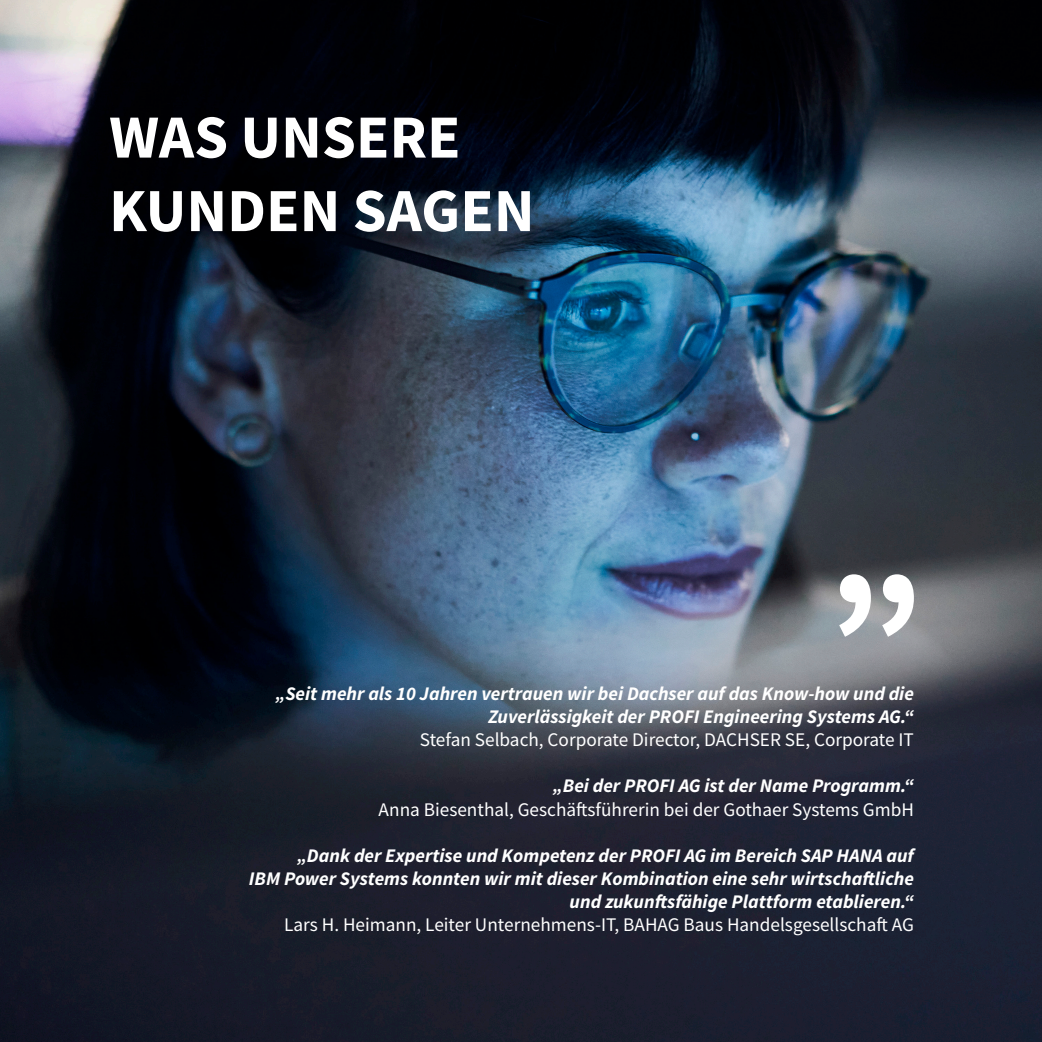
<style>
.page{position:relative;width:1042px;height:1042px;background:#fff}
.page>*{position:absolute;margin:0;border:0;box-sizing:border-box;transform-origin:0 0}
.t1{font:700 61.25px/73.5px "Source Sans Pro";color:#fff}
.t2{font:italic 700 19.25px "Source Sans Pro";color:#fff}
.t3{font:19.25px "Source Sans Pro";color:#fff}
</style>
<div class="page">
<img style="left:0;top:0;width:1042px;height:1042px">
<svg style="left:839px;top:574px;width:75px;height:63px"></svg>
<p class="t1" style="left:109px;top:100px;width:427px">WAS UNSERE<br>KUNDEN SAGEN</p>
<p class="t2" style="left:276px;top:680px;width:640px">„Seit mehr als 10 Jahren vertrauen wir bei Dachser auf das Know-how und die</p>
<p class="t2" style="left:488px;top:704px;width:427px">Zuverlässigkeit der PROFI Engineering Systems AG.“</p>
<p class="t3" style="left:420px;top:727px;width:495px">Stefan Selbach, Corporate Director, DACHSER SE, Corporate IT</p>
<p class="t2" style="left:553px;top:773px;width:362px">„Bei der PROFI AG ist der Name Programm.“</p>
<p class="t3" style="left:379px;top:797px;width:537px">Anna Biesenthal, Geschäftsführerin bei der Gothaer Systems GmbH</p>
<p class="t2" style="left:297px;top:842px;width:618px">„Dank der Expertise und Kompetenz der PROFI AG im Bereich SAP HANA auf</p>
<p class="t2" style="left:249px;top:865px;width:666px">IBM Power Systems konnten wir mit dieser Kombination eine sehr wirtschaftliche</p>
<p class="t2" style="left:569px;top:888px;width:346px">und zukunftsfähige Plattform etablieren.“</p>
<p class="t3" style="left:284px;top:912px;width:631px">Lars H. Heimann, Leiter Unternehmens-IT, BAHAG Baus Handelsgesellschaft AG</p>
</div>
